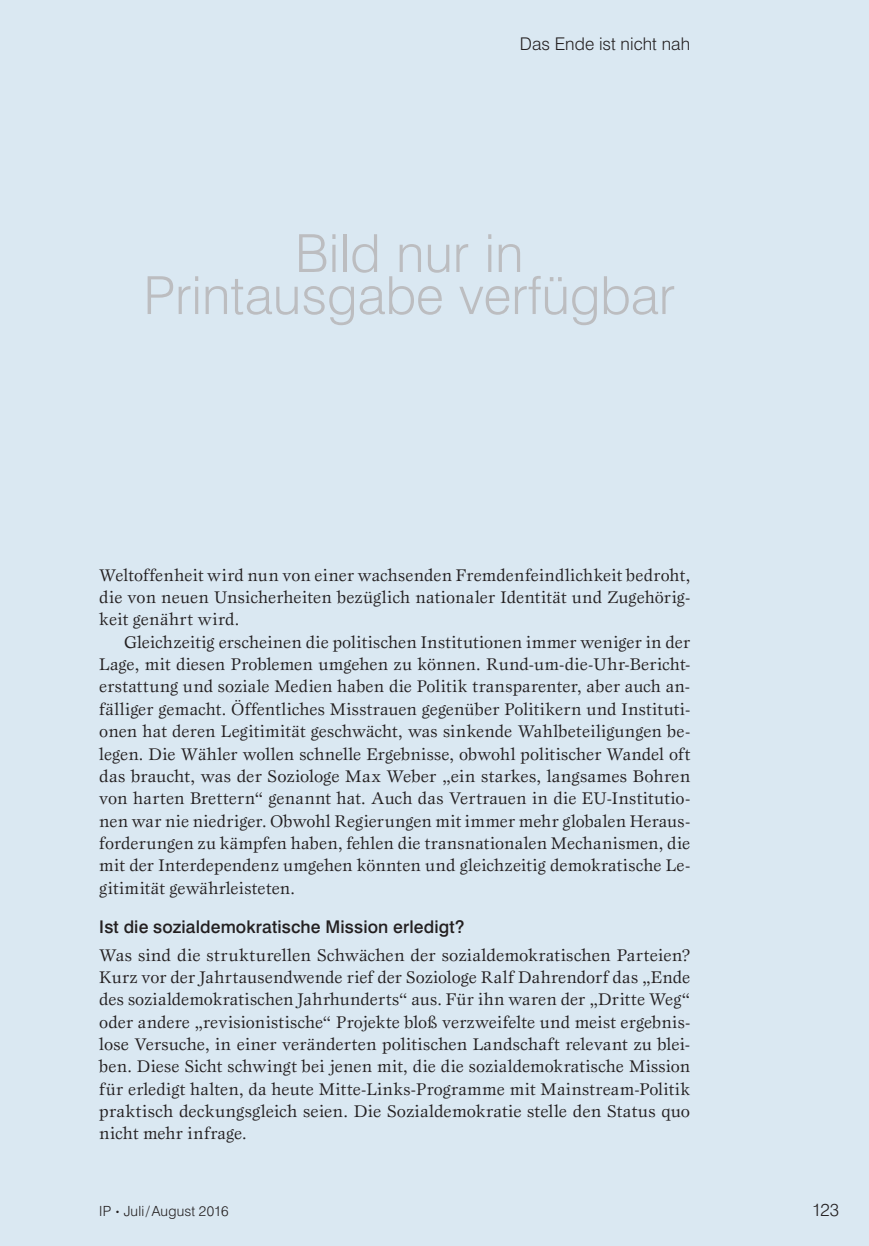
<style>
.page{position:relative;width:869px;height:1246px;background:#fff}
.page>*{position:absolute;margin:0;border:0;box-sizing:border-box;transform-origin:0 0}
.t1{font:300 52.5px/42px "Swiss 721 BT";color:#bcbdc0;text-align:center}
.t2{font:17.5px/22.4px "Esprit Std";letter-spacing:.005em;color:#231f20;text-align:justify}
.t3{font:500 17.5px "Swiss 721 BT";letter-spacing:.005em;color:#231f20}
.t4{font:300 17.5px "Swiss 721 BT";color:#231f20}
.t5{font:300 14px "Swiss 721 BT";letter-spacing:.01em;color:#231f20}
.s1{font-size:8.4px}
</style>
<div class="page">
<div style="left:0;top:0;width:868px;height:1245px;background:#dae8f2"></div>
<p class="t4" style="left:519px;top:33px;width:172px">Das Ende ist nicht nah</p>
<h1 class="t1" style="left:143px;top:232px;width:533px">Bild nur in<br>Printausgabe verfügbar</h1>
<p class="t2" style="left:99px;top:563px;width:592px">Weltoffenheit wird nun von einer wachsenden Fremdenfeindlichkeit bedroht, die von neuen Unsicherheiten bezüglich nationaler Identität und Zugehörig&shy;keit genährt wird.</p>
<p class="t2" style="left:99px;top:630px;width:592px;text-indent:25px">Gleichzeitig erscheinen die politischen Institutionen immer weniger in der Lage, mit diesen Problemen umgehen zu können. Rund-um-die-Uhr-Bericht&shy;erstattung und soziale Medien haben die Politik transparenter, aber auch an&shy;fälliger gemacht. Öffentliches Misstrauen gegenüber Politikern und Instituti&shy;onen hat deren Legitimität geschwächt, was sinkende Wahlbeteiligungen be&shy;legen. Die Wähler wollen schnelle Ergebnisse, obwohl politischer Wandel oft das braucht, was der Soziologe Max Weber „ein starkes, langsames Bohren von harten Brettern“ genannt hat. Auch das Vertrauen in die EU-Institutio&shy;nen war nie niedriger. Obwohl Regierungen mit immer mehr globalen Heraus&shy;forderungen zu kämpfen haben, fehlen die transnationalen Mechanismen, die mit der Interdependenz umgehen könnten und gleichzeitig demokratische Le&shy;gitimität gewährleisteten.</p>
<p class="t3" style="left:99px;top:916px;width:366px">Ist die sozialdemokratische Mission erledigt?</p>
<p class="t2" style="left:99px;top:943px;width:592px">Was sind die strukturellen Schwächen der sozialdemokratischen Parteien?<br>Kurz vor der Jahrtausendwende rief der Soziologe Ralf Dahrendorf das „Ende des sozialdemokratischen Jahrhunderts“ aus. Für ihn waren der „Dritte Weg“ oder andere „revisionistische“ Projekte bloß verzweifelte und meist ergebnis&shy;lose Versuche, in einer veränderten politischen Landschaft relevant zu blei&shy;ben. Diese Sicht schwingt bei jenen mit, die die sozialdemokratische Mission für erledigt halten, da heute Mitte-Links-Programme mit Mainstream-Politik praktisch deckungsgleich seien. Die Sozialdemokratie stelle den Status quo nicht mehr infrage.</p>
<p class="t5" style="left:99px;top:1202px;width:131px">IP <span class="s1">•</span> Juli/August 2016</p>
<p class="t4" style="left:811px;top:1198px;width:29px">123</p>
</div>
